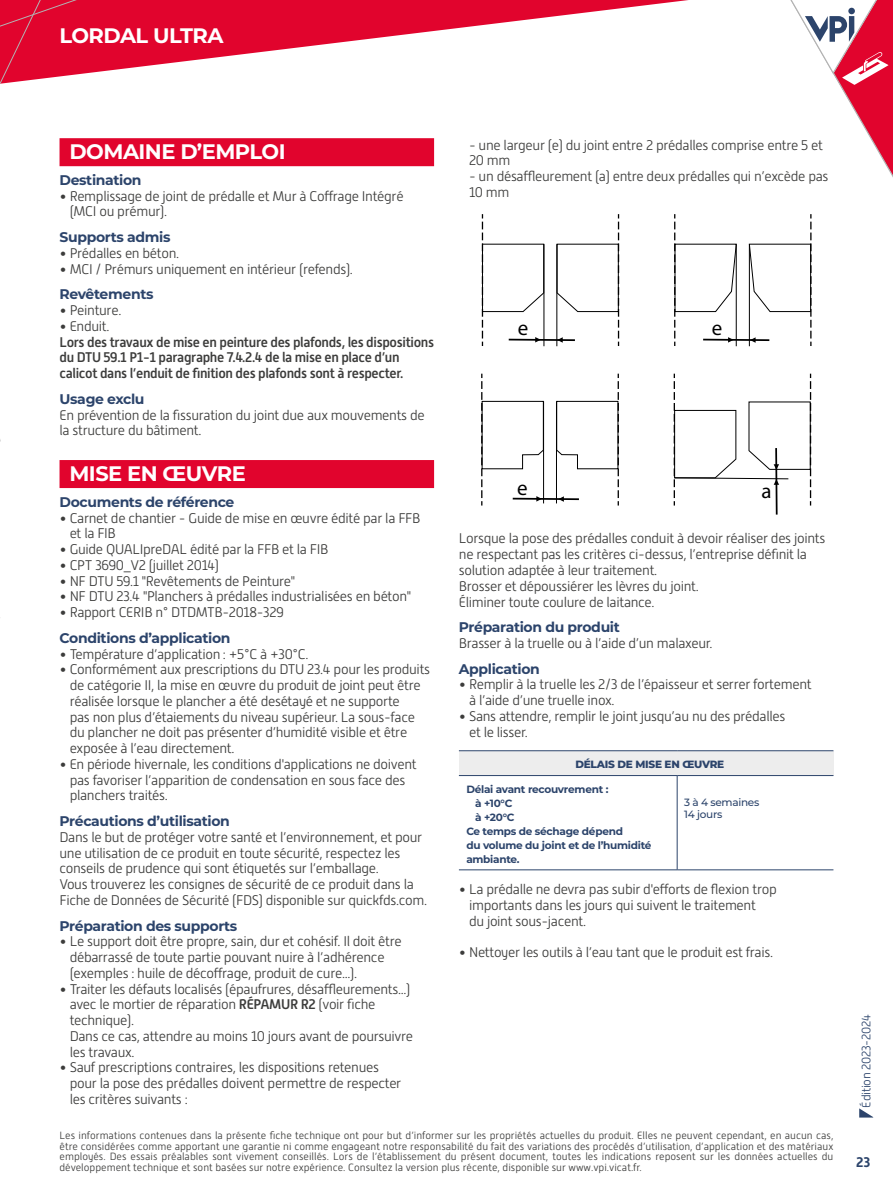
<style>
.page{position:relative;width:893px;height:1191px;background:#fff}
.page>*{position:absolute;margin:0;border:0;box-sizing:border-box;transform-origin:0 0}
.t1{font:700 21px "Montserrat";letter-spacing:-.025em;color:#fff}
.t2{font:21px "Myriad Pro";color:#000}
.t3{font:300 14px/15.8px "Alwyn New";letter-spacing:-.025em;color:#3c3c3b}
.t4{font:700 14px "Montserrat";letter-spacing:-.025em;color:#2c446b}
.t5{font:500 14px/15.8px "Alwyn New";letter-spacing:-.025em;color:#3c3c3b}
.t6{font:700 14px "Alwyn New";color:#2c446b}
.t7{font:300 12.25px "Alwyn New";letter-spacing:-.025em;color:#2c446b}
.t8{font:300 10.5px/10.5px "Alwyn New";color:#3c3c3b;text-align:justify}
.t9{font:700 10.5px "Montserrat";letter-spacing:-.025em;color:#2c446b}
.t10{font:800 10.5px "Montserrat";letter-spacing:-.025em;color:#2c446b}
.t11{font:500 10.5px/12.2px "Montserrat";letter-spacing:-.025em;color:#2c446b}
.s1{font-weight:500}
</style>
<div class="page">
<svg style="left:147px;top:0;width:527px;height:66px;fill:#e1042d"></svg>
<div style="left:60px;top:138px;width:374px;height:28px;background:#e1042d"></div>
<div style="left:60px;top:460px;width:374px;height:28px;background:#e1042d"></div>
<svg style="left:482px;top:214px;width:137px;height:132px"></svg>
<svg style="left:481px;top:374px;width:138px;height:131px"></svg>
<svg style="left:674px;top:374px;width:137px;height:141px"></svg>
<div style="left:459px;top:750px;width:374px;height:25px;background:#ededed"></div>
<hr style="left:677px;top:775px;width:1px;height:94px;background:#2c446b">
<hr style="left:459px;top:775px;width:218px;height:1px;background:#2c446b">
<hr style="left:459px;top:869px;width:218px;height:1px;background:#2c446b">
<hr style="left:677px;top:775px;width:156px;height:1px;background:#2c446b">
<hr style="left:677px;top:869px;width:156px;height:1px;background:#2c446b">
<hr style="left:459px;top:750px;width:218px;height:1px;background:#2c446b">
<hr style="left:677px;top:750px;width:156px;height:1px;background:#2c446b">
<svg style="left:859px;top:1108px;width:14px;height:9px"></svg>
<svg style="left:674px;top:0;width:219px;height:346px"></svg>
<svg style="left:0;top:0;width:147px;height:489px"></svg>
<h1 class="t1" style="left:60px;top:20px;width:165px">LORDAL ULTRA</h1>
<h1 class="t1" style="left:69px;top:137px;width:218px">DOMAINE D’EMPLOI</h1>
<p class="t4" style="left:60px;top:170px;width:84px">Destination</p>
<p class="t3" style="left:70px;top:188px;width:335px;text-indent:-10px">• Remplissage de joint de prédalle et Mur à Coffrage Intégré (MCI ou prémur).</p>
<p class="t4" style="left:60px;top:227px;width:112px">Supports admis</p>
<p class="t3" style="left:60px;top:245px;width:121px">• Prédalles en béton.</p>
<p class="t3" style="left:60px;top:261px;width:295px">• MCI / Prémurs uniquement en intérieur (refends).</p>
<p class="t4" style="left:60px;top:284px;width:95px">Revêtements</p>
<p class="t3" style="left:60px;top:302px;width:63px">• Peinture.</p>
<p class="t3" style="left:60px;top:318px;width:51px">• Enduit.</p>
<p class="t5" style="left:60px;top:334px;width:376px">Lors des travaux de mise en peinture des plafonds, les dispositions du DTU 59.1 P1-1 paragraphe 7.4.2.4 de la mise en place d’un calicot dans l’enduit de finition des plafonds sont à respecter.</p>
<p class="t4" style="left:60px;top:389px;width:87px">Usage exclu</p>
<p class="t3" style="left:60px;top:407px;width:367px">En prévention de la fissuration du joint due aux mouvements de la structure du bâtiment.</p>
<h1 class="t1" style="left:69px;top:458px;width:178px">MISE EN ŒUVRE</h1>
<p class="t4" style="left:60px;top:492px;width:176px">Documents de référence</p>
<p class="t3" style="left:70px;top:510px;width:352px;text-indent:-10px">• Carnet de chantier - Guide de mise en œuvre édité par la FFB et la FIB</p>
<p class="t3" style="left:60px;top:541px;width:270px">• Guide QUALIpreDAL édité par la FFB et la FIB</p>
<p class="t3" style="left:60px;top:557px;width:161px">• CPT 3690_V2 (juillet 2014)</p>
<p class="t3" style="left:60px;top:573px;width:237px">• NF DTU 59.1 "Revêtements de Peinture"</p>
<p class="t3" style="left:60px;top:588px;width:353px">• NF DTU 23.4 "Planchers à prédalles industrialisées en béton"</p>
<p class="t3" style="left:60px;top:604px;width:226px">• Rapport CERIB n° DTDMTB-2018-329</p>
<p class="t4" style="left:60px;top:627px;width:172px">Conditions d’application</p>
<p class="t3" style="left:60px;top:646px;width:251px">• Température d’application : +5°C à +30°C.</p>
<p class="t3" style="left:70px;top:661px;width:362px;text-indent:-10px">• Conformément aux prescriptions du DTU 23.4 pour les produits de catégorie II, la mise en œuvre du produit de joint peut être réalisée lorsque le plancher a été desétayé et ne supporte<br>pas non plus d’étaiements du niveau supérieur. La sous-face du plancher ne doit pas présenter d’humidité visible et être exposée à l’eau directement.</p>
<p class="t3" style="left:70px;top:756px;width:348px;text-indent:-10px">• En période hivernale, les conditions d'applications ne doivent pas favoriser l’apparition de condensation en sous face des planchers traités.</p>
<p class="t4" style="left:60px;top:811px;width:172px">Précautions d’utilisation</p>
<p class="t3" style="left:60px;top:829px;width:369px">Dans le but de protéger votre santé et l’environnement, et pour une utilisation de ce produit en toute sécurité, respectez les conseils de prudence qui sont étiquetés sur l’emballage.<br>Vous trouverez les consignes de sécurité de ce produit dans la Fiche de Données de Sécurité (FDS) disponible sur quickfds.com.</p>
<p class="t4" style="left:60px;top:915px;width:179px">Préparation des supports</p>
<p class="t3" style="left:70px;top:933px;width:334px;text-indent:-10px">• Le support doit être propre, sain, dur et cohésif. Il doit être débarrassé de toute partie pouvant nuire à l’adhérence (exemples : huile de décoffrage, produit de cure...).</p>
<p class="t3" style="left:70px;top:981px;width:345px;text-indent:-10px">• Traiter les défauts localisés (épaufrures, désaffleurements...) avec le mortier de réparation <span class="s1">RÉPAMUR R2</span> (voir fiche technique).<br>Dans ce cas, attendre au moins 10 jours avant de poursuivre les travaux.</p>
<p class="t3" style="left:70px;top:1059px;width:333px;text-indent:-10px">• Sauf prescriptions contraires, les dispositions retenues pour la pose des prédalles doivent permettre de respecter les critères suivants :</p>
<p class="t3" style="left:469px;top:137px;width:355px">- une largeur (e) du joint entre 2 prédalles comprise entre 5 et<br>20 mm</p>
<p class="t3" style="left:469px;top:168px;width:361px">- un désaffleurement (a) entre deux prédalles qui n’excède pas<br>10 mm</p>
<h1 class="t2" style="left:517px;top:317px;width:12px">e</h1>
<h1 class="t2" style="left:711px;top:317px;width:12px">e</h1>
<h1 class="t2" style="left:517px;top:474px;width:12px">e</h1>
<h1 class="t2" style="left:761px;top:478px;width:12px">a</h1>
<p class="t3" style="left:459px;top:531px;width:368px">Lorsque la pose des prédalles conduit à devoir réaliser des joints ne respectant pas les critères ci-dessus, l’entreprise définit la solution adaptée à leur traitement.<br>Brosser et dépoussiérer les lèvres du joint.<br>Éliminer toute coulure de laitance.</p>
<p class="t4" style="left:459px;top:617px;width:162px">Préparation du produit</p>
<p class="t3" style="left:459px;top:635px;width:255px">Brasser à la truelle ou à l’aide d’un malaxeur.</p>
<p class="t4" style="left:459px;top:658px;width:83px">Application</p>
<p class="t3" style="left:469px;top:676px;width:344px;text-indent:-10px">• Remplir à la truelle les 2/3 de l’épaisseur et serrer fortement à l’aide d’une truelle inox.</p>
<p class="t3" style="left:469px;top:708px;width:318px;text-indent:-10px">• Sans attendre, remplir le joint jusqu’au nu des prédalles et le lisser.</p>
<p class="t10" style="left:575px;top:757px;width:150px">DÉLAIS DE MISE EN ŒUVRE</p>
<p class="t9" style="left:466px;top:781px;width:144px">Délai avant recouvrement :</p>
<p class="t9" style="left:475px;top:795px;width:39px">à +10°C</p>
<p class="t9" style="left:475px;top:809px;width:41px">à +20°C</p>
<p class="t9" style="left:466px;top:823px;width:158px">Ce temps de séchage dépend</p>
<p class="t9" style="left:466px;top:837px;width:187px">du volume du joint et de l’humidité</p>
<p class="t9" style="left:466px;top:851px;width:55px">ambiante.</p>
<p class="t11" style="left:684px;top:795px;width:77px">3 à 4 semaines<br>14 jours</p>
<p class="t3" style="left:469px;top:881px;width:309px;text-indent:-10px">• La prédalle ne devra pas subir d'efforts de flexion trop importants dans les jours qui suivent le traitement<br>du joint sous-jacent.</p>
<p class="t3" style="left:459px;top:944px;width:316px">• Nettoyer les outils à l’eau tant que le produit est frais.</p>
<p class="t8" style="left:60px;top:1130px;width:775px">Les informations contenues dans la présente fiche technique ont pour but d’informer sur les propriétés actuelles du produit. Elles ne peuvent cependant, en aucun cas, être considérées comme apportant une garantie ni comme engageant notre responsabilité du fait des variations des procédés d’utilisation, d’application et des matériaux employés. Des essais préalables sont vivement conseillés. Lors de l’établissement du présent document, toutes les indications reposent sur les données actuelles du développement technique et sont basées sur notre expérience. Consultez la version plus récente, disponible sur www.vpi.vicat.fr.</p>
<p class="t7" style="left:860px;top:1107px;width:94px;rotate:-90deg">Édition 2023-2024</p>
<p class="t6" style="left:856px;top:1153px;width:15px">23</p>
</div>
